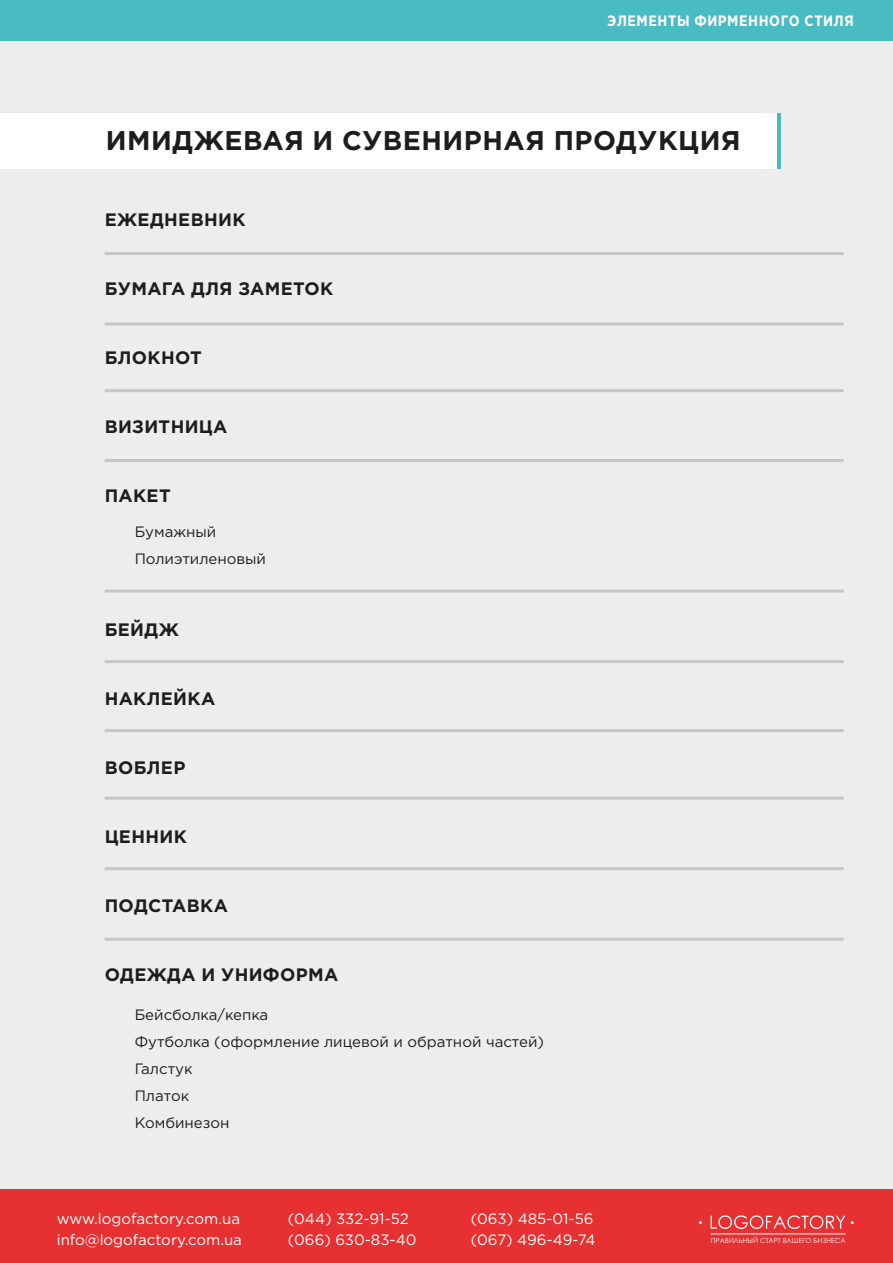
<style>
.page{position:relative;width:893px;height:1263px;background:#ededed}
.page>*{position:absolute;margin:0;border:0;box-sizing:border-box;transform-origin:0 0}
.t1{font:700 27px "Gotham Pro";letter-spacing:.02em;color:#1d1d1b}
.t2{font:700 18px "Gotham Pro";letter-spacing:.02em;color:#1d1d1b}
.t3{font:15px/27px "Gotham Pro";color:#1d1d1b}
.t4{font:15px/21px "Gotham Pro";color:#fff}
.t5{font:700 15px "Gotham Pro Narrow";letter-spacing:.04em;color:#fff}
.t6{font:6.9px "Century Gothic";color:#fff}
</style>
<div class="page">
<div style="left:0;top:1190px;width:893px;height:73px;background:#e63031"></div>
<svg style="left:711px;top:1215px;width:134px;height:14px"></svg>
<div style="left:0;top:0;width:893px;height:41px;background:#49bbc3"></div>
<div style="left:0;top:113px;width:777px;height:55px;background:#fff"></div>
<hr style="left:777px;top:113px;width:4px;height:55px;background:#48bbc1">
<hr style="left:105px;top:590px;width:739px;height:3px;background:#c6c6c6">
<hr style="left:105px;top:660px;width:739px;height:3px;background:#c6c6c6">
<hr style="left:105px;top:252px;width:739px;height:3px;background:#c6c6c6">
<hr style="left:105px;top:323px;width:739px;height:3px;background:#c6c6c6">
<hr style="left:105px;top:389px;width:739px;height:3px;background:#c6c6c6">
<hr style="left:105px;top:459px;width:739px;height:3px;background:#c6c6c6">
<svg style="left:105px;top:796px;width:739px;height:4px;fill:#d5d5d5"></svg>
<hr style="left:105px;top:867px;width:739px;height:3px;background:#c6c6c6">
<hr style="left:105px;top:729px;width:739px;height:3px;background:#c6c6c6">
<hr style="left:105px;top:938px;width:739px;height:3px;background:#c6c6c6">
<p class="t5" style="left:607px;top:12px;width:248px">ЭЛЕМЕНТЫ ФИРМЕННОГО СТИЛЯ</p>
<h1 class="t1" style="left:106px;top:125px;width:636px">ИМИДЖЕВАЯ И СУВЕНИРНАЯ ПРОДУКЦИЯ</h1>
<p class="t2" style="left:105px;top:209px;width:142px">ЕЖЕДНЕВНИК</p>
<p class="t2" style="left:105px;top:278px;width:230px">БУМАГА ДЛЯ ЗАМЕТОК</p>
<p class="t2" style="left:105px;top:347px;width:99px">БЛОКНОТ</p>
<p class="t2" style="left:105px;top:416px;width:124px">ВИЗИТНИЦА</p>
<p class="t2" style="left:105px;top:485px;width:68px">ПАКЕТ</p>
<p class="t3" style="left:135px;top:519px;width:133px">Бумажный<br>Полиэтиленовый</p>
<p class="t2" style="left:105px;top:619px;width:76px">БЕЙДЖ</p>
<p class="t2" style="left:105px;top:688px;width:112px">НАКЛЕЙКА</p>
<p class="t2" style="left:105px;top:757px;width:82px">ВОБЛЕР</p>
<p class="t2" style="left:105px;top:826px;width:84px">ЦЕННИК</p>
<p class="t2" style="left:105px;top:895px;width:125px">ПОДСТАВКА</p>
<p class="t2" style="left:105px;top:964px;width:235px">ОДЕЖДА И УНИФОРМА</p>
<p class="t3" style="left:135px;top:1001px;width:411px">Бейсболка/кепка<br>Футболка (оформление лицевой и обратной частей)<br>Галстук<br>Платок<br>Комбинезон</p>
<p class="t4" style="left:57px;top:1208px;width:187px">www.logofactory.com.ua info@logofactory.com.ua</p>
<p class="t4" style="left:288px;top:1208px;width:130px">(044) 332-91-52 (066) 630-83-40</p>
<p class="t4" style="left:471px;top:1208px;width:126px">(063) 485-01-56 (067) 496-49-74</p>
<p class="t6" style="left:711px;top:1236px;width:136px">ПРАВИЛЬНЫЙ СТАРТ ВАШЕГО БИЗНЕСА</p>
</div>
